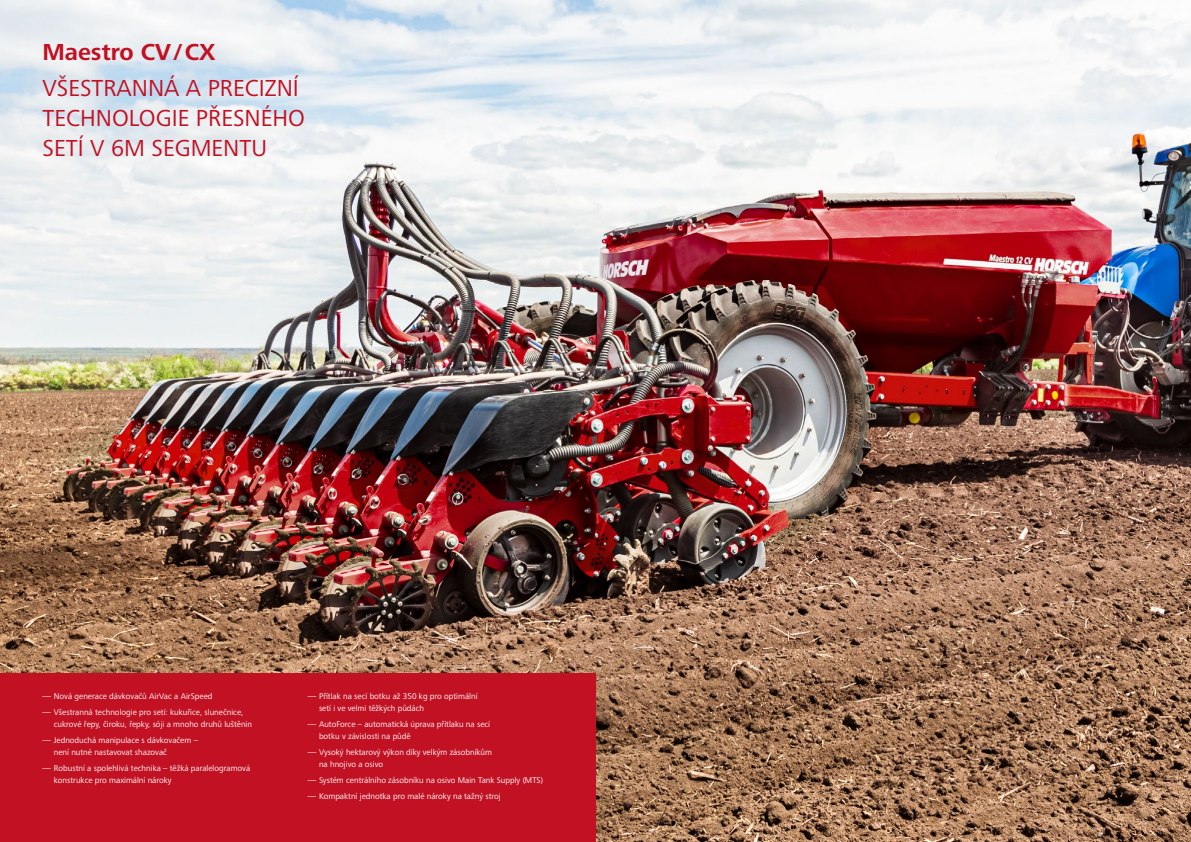
<style>
.page{position:relative;width:1191px;height:842px;background:#fff}
.page>*{position:absolute;margin:0;border:0;box-sizing:border-box;transform-origin:0 0}
.t1{font:24px/30px "Frutiger Next LTW1 G";color:#c11123}
.t2{font:700 24px "Frutiger Next LTW1 G";color:#c11123}
.t3{font:8.5px/16px "Frutiger Next LTW1 G";color:#fff}
</style>
<div class="page">
<img style="left:0;top:0;width:1191px;height:842px">
<div style="left:0;top:673px;width:595px;height:169px;background:#c11123"></div>
<h1 class="t2" style="left:43px;top:38px;width:174px">Maestro CV/CX</h1>
<h1 class="t1" style="left:43px;top:73px;width:264px">VŠESTRANNÁ A PRECIZNÍ<br>TECHNOLOGIE PŘESNÉHO<br>SETÍ V 6M SEGMENTU</h1>
<p class="t3" style="left:43px;top:689px;width:202px">― Nová generace dávkovačů AirVac a AirSpeed<br>― Všestranná technologie pro setí: kukuřice, slunečnice,</p>
<p class="t3" style="left:43px;top:717px;width:211px;text-indent:11px">cukrové řepy, čiroku, řepky, sóji a mnoho druhů luštěnin ― Jednoduchá manipulace s dávkovačem –</p>
<p class="t3" style="left:43px;top:745px;width:209px;text-indent:11px">není nutné nastavovat shazovač<br>― Robustní a spolehlivá technika – těžká paralelogramová</p>
<p class="t3" style="left:54px;top:773px;width:119px">konstrukce pro maximální nároky</p>
<p class="t3" style="left:319px;top:691px;width:160px;line-height:12px;text-indent:-11px">― Přítlak na secí botku až 350 kg pro optimální setí i ve velmi těžkých půdách</p>
<p class="t3" style="left:319px;top:719px;width:173px;line-height:12px;text-indent:-11px">― AutoForce – automatická úprava přítlaku na secí botku v závislosti na půdě</p>
<p class="t3" style="left:319px;top:747px;width:174px;line-height:12px;text-indent:-11px">― Vysoký hektarový výkon díky velkým zásobníkům na hnojivo a osivo</p>
<p class="t3" style="left:308px;top:773px;width:237px">― Systém centrálního zásobníku na osivo Main Tank Supply (MTS) ― Kompaktní jednotka pro malé nároky na tažný stroj</p>
</div>
